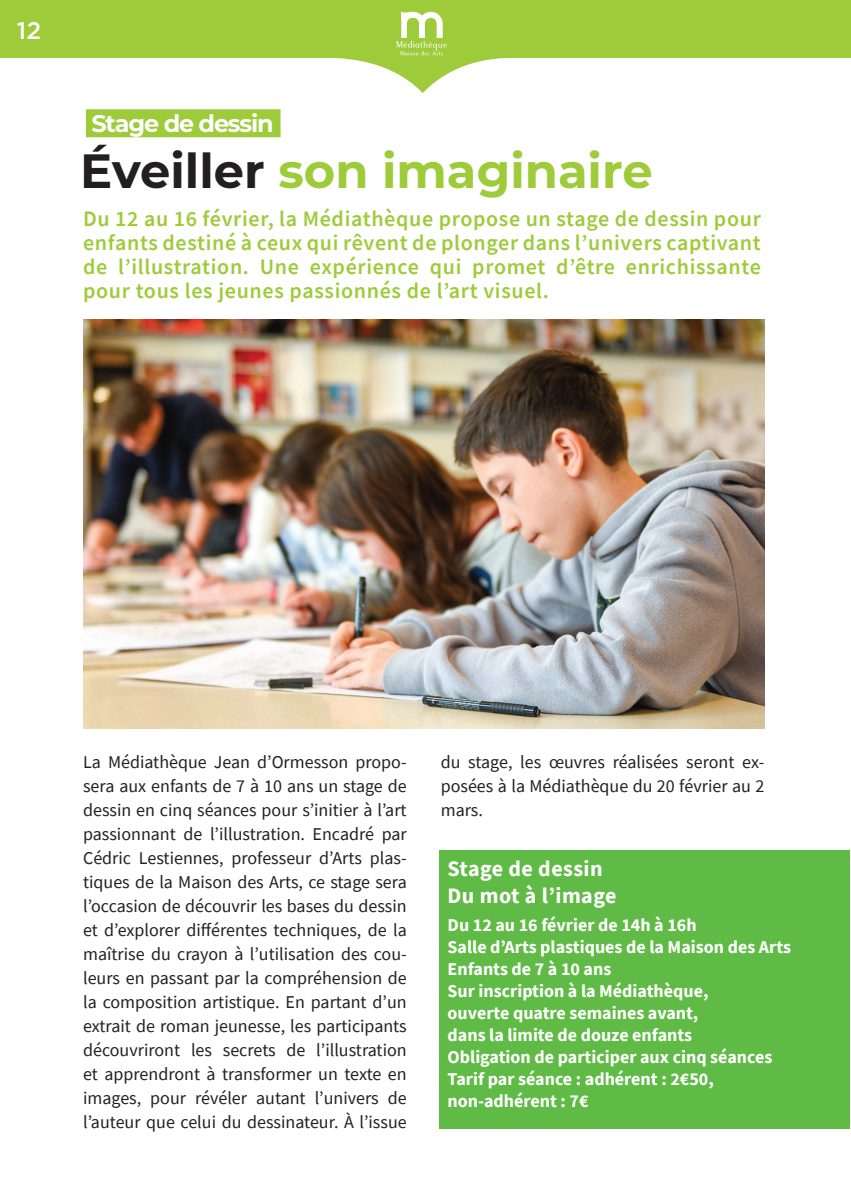
<style>
.page{position:relative;width:851px;height:1192px;background:#fff}
.page>*{position:absolute;margin:0;border:0;box-sizing:border-box;transform-origin:0 0}
.t1{font:700 48px "Montserrat";color:#9ecb3a}
.t2{font:700 24px "Montserrat";letter-spacing:-.05em;color:#fff}
.t3{font:500 24px "Gotham";color:#fff}
.t4{font:600 22px/24px "Source Sans Pro";letter-spacing:.03em;color:#9ecb3a;text-align:justify}
.t5{font:700 22px/27.6px "Source Sans Pro";letter-spacing:.02em;color:#fff}
.t6{font:18px/24px "Source Sans Pro";color:#231f20;text-align:justify}
.t7{font:700 18px/22px "Source Sans Pro";color:#fff}
.s1{color:#231f20}
</style>
<div class="page">
<hr style="left:850px;top:0;width:1px;height:58px;background:#9ecb3a">
<div style="left:0;top:0;width:850px;height:58px;background:#9ecb3a"></div>
<svg style="left:334px;top:11px;width:172px;height:82px"></svg>
<div style="left:86px;top:109px;width:195px;height:28px;background:#9ecb3a"></div>
<div style="left:440px;top:850px;width:410px;height:278px;background:#60bb46"></div>
<img style="left:83px;top:319px;width:681px;height:409px">
<h2 class="t3" style="left:17px;top:15px;width:26px">12</h2>
<h2 class="t2" style="left:91px;top:106px;width:184px">Stage de dessin</h2>
<h1 class="t1" style="left:80px;top:136px;width:574px"><span class="s1">Éveiller</span> son imaginaire</h1>
<p class="t4" style="left:83px;top:206px;width:679px">Du 12 au 16 février, la Médiathèque propose un stage de dessin pour enfants destiné à ceux qui rêvent de plonger dans l’univers captivant de l’illustration. Une expérience qui promet d’être enrichissante pour tous les jeunes passionnés de l’art visuel.</p>
<p class="t6" style="left:83px;top:750px;width:325px">La Médiathèque Jean d’Ormesson propo&shy;sera aux enfants de 7 à 10 ans un stage de dessin en cinq séances pour s’initier à l’art passionnant de l’illustration. Encadré par Cédric Lestiennes, professeur d’Arts plas&shy;tiques de la Maison des Arts, ce stage sera l’occasion de découvrir les bases du dessin et d’explorer différentes techniques, de la maîtrise du crayon à l’utilisation des cou&shy;leurs en passant par la compréhension de la composition artistique. En partant d’un extrait de roman jeunesse, les participants découvriront les secrets de l’illustration et apprendront à transformer un texte en images, pour révéler autant l’univers de l’auteur que celui du dessinateur. À l’issue</p>
<p class="t6" style="left:441px;top:750px;width:325px">du stage, les œuvres réalisées seront ex&shy;posées à la Médiathèque du 20 février au 2 mars.</p>
<p class="t5" style="left:448px;top:854px;width:170px">Stage de dessin<br>Du mot à l’image</p>
<p class="t7" style="left:448px;top:913px;width:345px">Du 12 au 16 février de 14h à 16h<br>Salle d’Arts plastiques de la Maison des Arts<br>Enfants de 7 à 10 ans<br>Sur inscription à la Médiathèque,<br>ouverte quatre semaines avant,<br>dans la limite de douze enfants<br>Obligation de participer aux cinq séances<br>Tarif par séance : adhérent : 2€50, non-adhérent : 7€</p>
</div>
